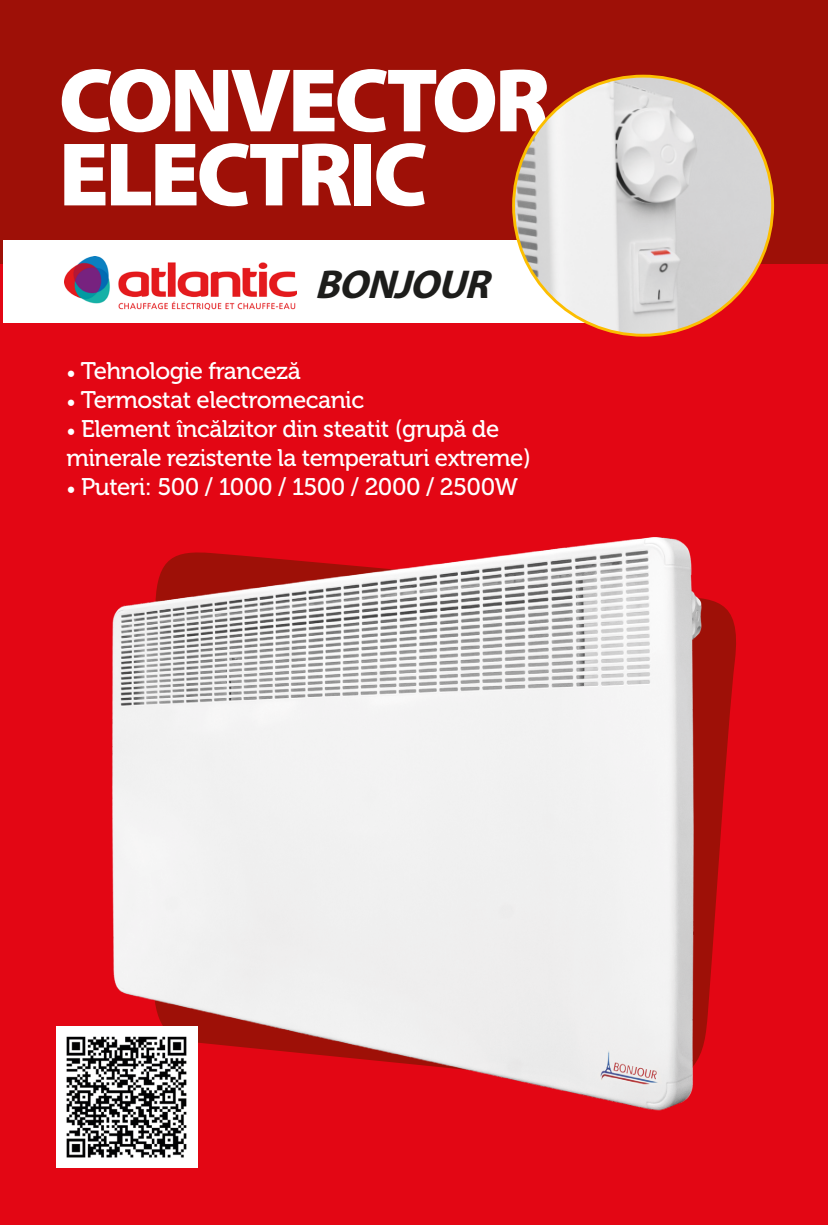
<style>
.page{position:relative;width:828px;height:1225px;background:#e30614}
.page>*{position:absolute;margin:0;border:0;box-sizing:border-box;transform-origin:0 0}
.t1{font:900 91px "Myriad Pro";letter-spacing:-.04em;color:#fff}
.t2{font:italic 700 40.4px "Myriad Pro";color:#1d1d1b}
.t3{font:24px/28.8px "Museo 500";letter-spacing:-.02em;color:#fff}
.s1{font-family:"Minion Pro"}
</style>
<div class="page">
<div style="left:0;top:0;width:828px;height:264px;background:#9e1007"></div>
<div style="left:3px;top:240px;width:605px;height:82px;background:#fff"></div>
<img style="left:65px;top:256px;width:232px;height:53px">
<img style="left:112px;top:537px;width:624px;height:604px">
<div style="left:56px;top:1026px;width:141px;height:142px;background:#fff"></div>
<img style="left:66px;top:1036px;width:121px;height:122px">
<img style="left:513px;top:76px;width:259px;height:259px;border-radius:129px">
<p class="t1" style="left:59px;top:49px;width:493px">CONVECTOR</p>
<p class="t1" style="left:59px;top:123px;width:371px">ELECTRIC</p>
<p class="t2" style="left:314px;top:258px;width:189px">BONJOUR</p>
<p class="t3" style="left:66px;top:357px;width:236px"><span class="s1">•</span> Tehnologie franceză</p>
<p class="t3" style="left:66px;top:386px;width:299px"><span class="s1">•</span> Termostat electromecanic</p>
<p class="t3" style="left:66px;top:415px;width:466px"><span class="s1">•</span> Element încălzitor din steatit (grupă de minerale rezistente la temperaturi extreme)</p>
<p class="t3" style="left:66px;top:472px;width:453px"><span class="s1">•</span> Puteri: 500 / 1000 / 1500 / 2000 / 2500W</p>
</div>
